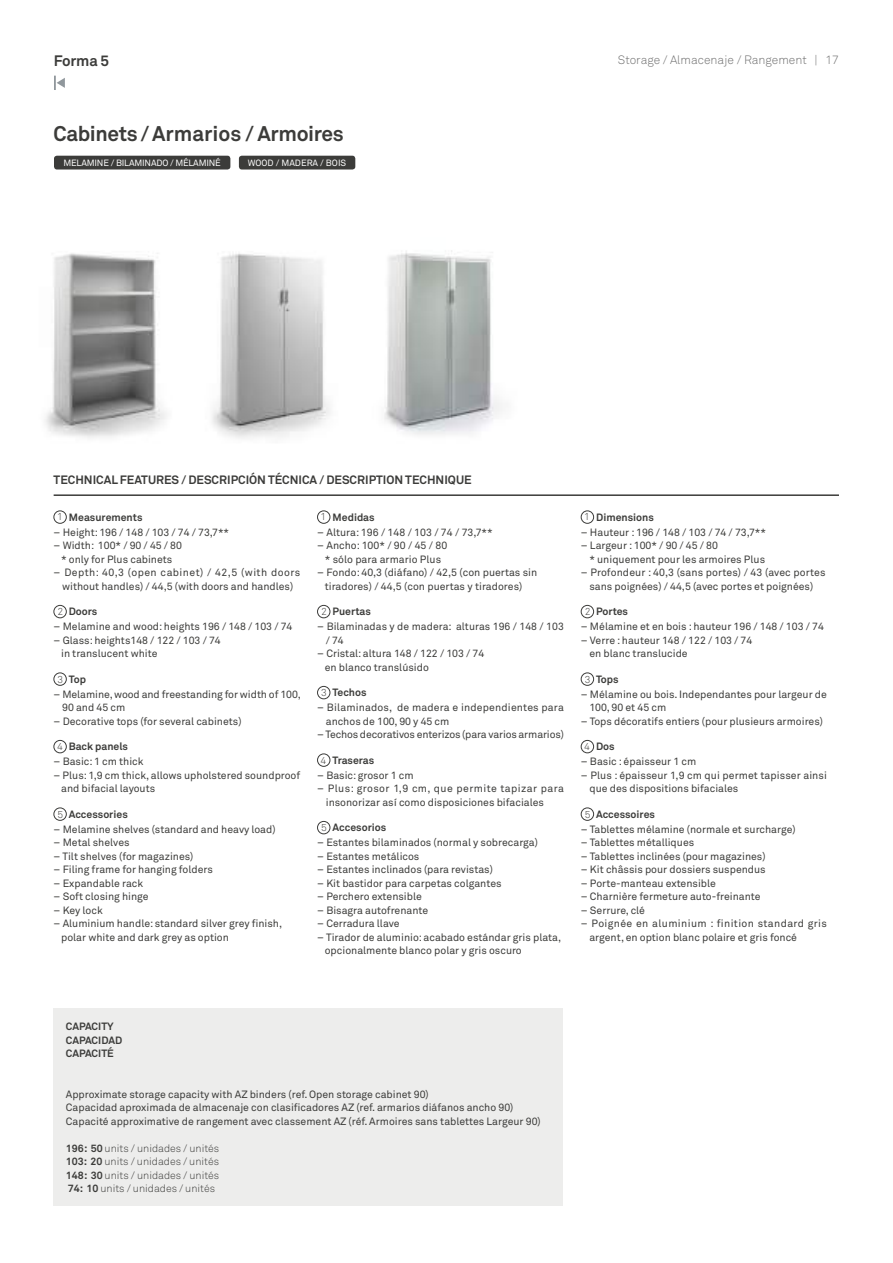
<style>
.page{position:relative;width:893px;height:1263px;background:#fff}
.page>*{position:absolute;margin:0;border:0;box-sizing:border-box;transform-origin:0 0}
.t1{font:700 21px "Akkurat";letter-spacing:-.02em;color:#3c3c3a}
.t2{font:700 15px "Akkurat";letter-spacing:-.02em;color:#3c3c3a}
.t3{font:700 12px "Akkurat";color:#3c3c3a}
.t4{font:300 12px "Akkurat";color:#6e6e6e}
.t5{font:10.5px/13.5px "Akkurat";color:#3c3c3a}
.t6{font:700 10.5px/13.5px "Akkurat";color:#3c3c3a}
.t7{font:300 10.5px/13.5px "Akkurat";color:#3c3c3a;text-align:justify}
.t8{font:10.5px/13.5px "Akkurat";letter-spacing:.02em;color:#3c3c3a}
.t9{font:9px "Akkurat";letter-spacing:-.02em;color:#fff}
.t10{font:9px "Akkurat";color:#fff}
.s1{font-weight:300;font-size:10.05px}
.s2{font-weight:700}
</style>
<div class="page">
<div style="left:53px;top:1008px;width:510px;height:197px;background:#ededec"></div>
<hr style="left:54px;top:494px;width:785px;height:2px;background:#3c3c3a">
<div style="left:317px;top:511px;width:13px;height:12px;border:1px solid #3c3c3a;border-radius:50%"></div>
<div style="left:317px;top:605px;width:13px;height:13px;border:1px solid #3c3c3a;border-radius:50%"></div>
<div style="left:317px;top:686px;width:13px;height:13px;border:1px solid #3c3c3a;border-radius:50%"></div>
<div style="left:317px;top:754px;width:13px;height:12px;border:1px solid #3c3c3a;border-radius:50%"></div>
<div style="left:317px;top:821px;width:13px;height:13px;border:1px solid #3c3c3a;border-radius:50%"></div>
<div style="left:581px;top:511px;width:13px;height:12px;border:1px solid #3c3c3a;border-radius:50%"></div>
<div style="left:581px;top:605px;width:13px;height:13px;border:1px solid #3c3c3a;border-radius:50%"></div>
<div style="left:581px;top:673px;width:13px;height:12px;border:1px solid #3c3c3a;border-radius:50%"></div>
<div style="left:581px;top:740px;width:13px;height:13px;border:1px solid #3c3c3a;border-radius:50%"></div>
<div style="left:581px;top:808px;width:13px;height:12px;border:1px solid #3c3c3a;border-radius:50%"></div>
<div style="left:54px;top:511px;width:13px;height:12px;border:1px solid #3c3c3a;border-radius:50%"></div>
<div style="left:54px;top:605px;width:13px;height:13px;border:1px solid #3c3c3a;border-radius:50%"></div>
<div style="left:54px;top:673px;width:13px;height:12px;border:1px solid #3c3c3a;border-radius:50%"></div>
<div style="left:54px;top:740px;width:13px;height:13px;border:1px solid #3c3c3a;border-radius:50%"></div>
<div style="left:54px;top:808px;width:13px;height:12px;border:1px solid #3c3c3a;border-radius:50%"></div>
<img style="left:45px;top:253px;width:122px;height:185px">
<img style="left:212px;top:253px;width:118px;height:186px">
<img style="left:384px;top:250px;width:118px;height:185px">
<div style="left:54px;top:156px;width:176px;height:13px;background:#3c3c3a;border-radius:3px"></div>
<div style="left:239px;top:156px;width:116px;height:13px;background:#3c3c3a;border-radius:3px"></div>
<svg style="left:54px;top:76px;width:11px;height:14px"></svg>
<h2 class="t2" style="left:54px;top:51px;width:57px">Forma 5</h2>
<h1 class="t1" style="left:54px;top:120px;width:292px">Cabinets / Armarios / Armoires</h1>
<p class="t9" style="left:63px;top:157px;width:159px">MELAMINE / BILAMINADO / MÉLAMINÉ</p>
<p class="t10" style="left:248px;top:157px;width:100px">WOOD / MADERA / BOIS</p>
<p class="t4" style="left:618px;top:52px;width:223px">Storage / Almacenaje / Rangement | 17</p>
<p class="t3" style="left:54px;top:472px;width:420px">TECHNICAL FEATURES / DESCRIPCIÓN TÉCNICA / DESCRIPTION TECHNIQUE</p>
<p class="t6" style="left:57px;top:510px;width:87px"><span class="s1">1</span> Measurements</p>
<p class="t5" style="left:54px;top:525px;width:177px">– Height: 196 / 148 / 103 / 74 / 73,7**</p>
<p class="t5" style="left:54px;top:538px;width:130px;text-align:center">– Width: 100* / 90 / 45 / 80 * only for Plus cabinets</p>
<p class="t5" style="left:54px;top:565px;width:248px;text-align:center">– Depth: 40,3 (open cabinet) / 42,5 (with doors without handles) / 44,5 (with doors and handles)</p>
<p class="t6" style="left:57px;top:604px;width:42px"><span class="s1">2</span> Doors</p>
<p class="t5" style="left:54px;top:619px;width:240px">– Melamine and wood: heights 196 / 148 / 103 / 74</p>
<p class="t5" style="left:61px;top:633px;width:161px;text-indent:-7px">– Glass: heights148 / 122 / 103 / 74 in translucent white</p>
<p class="t6" style="left:58px;top:672px;width:30px"><span class="s1">3</span> Top</p>
<p class="t5" style="left:62px;top:687px;width:240px;text-indent:-9px">– Melamine, wood and freestanding for width of 100,<br>90 and 45 cm</p>
<p class="t5" style="left:54px;top:714px;width:189px">– Decorative tops (for several cabinets)</p>
<p class="t6" style="left:57px;top:739px;width:73px"><span class="s1">4</span> Back panels</p>
<p class="t5" style="left:54px;top:754px;width:91px">– Basic: 1 cm thick</p>
<p class="t5" style="left:61px;top:768px;width:241px;text-indent:-7px">– Plus: 1,9 cm thick, allows upholstered soundproof and bifacial layouts</p>
<p class="t6" style="left:58px;top:807px;width:72px"><span class="s1">5</span> Accessories</p>
<p class="t5" style="left:54px;top:822px;width:223px">– Melamine shelves (standard and heavy load)</p>
<p class="t5" style="left:54px;top:835px;width:77px">– Metal shelves</p>
<p class="t5" style="left:54px;top:849px;width:141px">– Tilt shelves (for magazines)</p>
<p class="t5" style="left:54px;top:862px;width:161px">– Filing frame for hanging folders</p>
<p class="t5" style="left:54px;top:876px;width:91px">– Expandable rack</p>
<p class="t5" style="left:54px;top:889px;width:96px">– Soft closing hinge</p>
<p class="t5" style="left:54px;top:903px;width:51px">– Key lock</p>
<p class="t5" style="left:61px;top:916px;width:223px;text-indent:-7px">– Aluminium handle: standard silver grey finish, polar white and dark grey as option</p>
<p class="t6" style="left:321px;top:510px;width:56px"><span class="s1">1</span> Medidas</p>
<p class="t5" style="left:317px;top:525px;width:177px">– Altura: 196 / 148 / 103 / 74 / 73,7**</p>
<p class="t5" style="left:317px;top:538px;width:131px;text-align:center">– Ancho: 100* / 90 / 45 / 80 * sólo para armario Plus</p>
<p class="t5" style="left:325px;top:565px;width:214px;text-indent:-7px">– Fondo: 40,3 (diáfano) / 42,5 (con puertas sin tiradores) / 44,5 (con puertas y tiradores)</p>
<p class="t6" style="left:321px;top:604px;width:51px"><span class="s1">2</span> Puertas</p>
<p class="t5" style="left:326px;top:619px;width:239px;text-indent:-9px">– Bilaminadas y de madera: alturas 196 / 148 / 103 / 74</p>
<p class="t5" style="left:325px;top:646px;width:161px;text-indent:-7px">– Cristal: altura 148 / 122 / 103 / 74 en blanco translúsido</p>
<p class="t6" style="left:321px;top:685px;width:47px"><span class="s1">3</span> Techos</p>
<p class="t5" style="left:326px;top:700px;width:240px;text-indent:-9px">– Bilaminados, de madera e independientes para anchos de 100, 90 y 45 cm</p>
<p class="t5" style="left:317px;top:727px;width:248px">– Techos decorativos enterizos (para varios armarios)</p>
<p class="t6" style="left:321px;top:753px;width:55px"><span class="s1">4</span> Traseras</p>
<p class="t5" style="left:317px;top:768px;width:98px">– Basic: grosor 1 cm</p>
<p class="t5" style="left:326px;top:781px;width:240px;text-indent:-9px">– Plus: grosor 1,9 cm, que permite tapizar para insonorizar así como disposiciones bifaciales</p>
<p class="t6" style="left:321px;top:820px;width:67px"><span class="s1">5</span> Accesorios</p>
<p class="t5" style="left:317px;top:835px;width:222px">– Estantes bilaminados (normal y sobrecarga)</p>
<p class="t5" style="left:317px;top:849px;width:104px">– Estantes metálicos</p>
<p class="t5" style="left:317px;top:862px;width:177px">– Estantes inclinados (para revistas)</p>
<p class="t5" style="left:317px;top:876px;width:186px">– Kit bastidor para carpetas colgantes</p>
<p class="t5" style="left:317px;top:889px;width:106px">– Perchero extensible</p>
<p class="t5" style="left:317px;top:903px;width:113px">– Bisagra autofrenante</p>
<p class="t5" style="left:317px;top:916px;width:84px">– Cerradura llave</p>
<p class="t5" style="left:325px;top:930px;width:238px;text-indent:-7px">– Tirador de aluminio: acabado estándar gris plata, opcionalmente blanco polar y gris oscuro</p>
<p class="t6" style="left:584px;top:510px;width:71px"><span class="s1">1</span> Dimensions</p>
<p class="t5" style="left:581px;top:525px;width:187px">– Hauteur : 196 / 148 / 103 / 74 / 73,7**</p>
<p class="t5" style="left:589px;top:538px;width:177px;text-indent:-9px">– Largeur : 100* / 90 / 45 / 80<br>* uniquement pour les armoires Plus</p>
<p class="t5" style="left:581px;top:565px;width:246px;text-align:center">– Profondeur : 40,3 (sans portes) / 43 (avec portes sans poignées) / 44,5 (avec portes et poignées)</p>
<p class="t6" style="left:585px;top:604px;width:45px"><span class="s1">2</span> Portes</p>
<p class="t5" style="left:581px;top:619px;width:244px">– Mélamine et en bois : hauteur 196 / 148 / 103 / 74</p>
<p class="t5" style="left:589px;top:633px;width:164px;text-indent:-9px">– Verre : hauteur 148 / 122 / 103 / 74 en blanc translucide</p>
<p class="t6" style="left:585px;top:672px;width:35px"><span class="s1">3</span> Tops</p>
<p class="t5" style="left:589px;top:687px;width:239px;text-indent:-9px">– Mélamine ou bois. Independantes pour largeur de<br>100, 90 et 45 cm</p>
<p class="t5" style="left:581px;top:714px;width:244px">– Tops décoratifs entiers (pour plusieurs armoires)</p>
<p class="t6" style="left:584px;top:739px;width:32px"><span class="s1">4</span> Dos</p>
<p class="t5" style="left:581px;top:754px;width:117px">– Basic : épaisseur 1 cm</p>
<p class="t5" style="left:589px;top:768px;width:239px;text-indent:-9px">– Plus : épaisseur 1,9 cm qui permet tapisser ainsi que des dispositions bifaciales</p>
<p class="t6" style="left:585px;top:807px;width:72px"><span class="s1">5</span> Accessoires</p>
<p class="t5" style="left:581px;top:822px;width:216px">– Tablettes mélamine (normale et surcharge)</p>
<p class="t5" style="left:581px;top:835px;width:115px">– Tablettes métalliques</p>
<p class="t5" style="left:581px;top:849px;width:186px">– Tablettes inclinées (pour magazines)</p>
<p class="t5" style="left:581px;top:862px;width:186px">– Kit châssis pour dossiers suspendus</p>
<p class="t5" style="left:581px;top:876px;width:136px">– Porte-manteau extensible</p>
<p class="t5" style="left:581px;top:889px;width:181px">– Charnière fermeture auto-freinante</p>
<p class="t5" style="left:581px;top:903px;width:66px">– Serrure, clé</p>
<p class="t8" style="left:589px;top:916px;width:239px;text-indent:-9px">– Poignée en aluminium : finition standard gris argent, en option blanc polaire et gris foncé</p>
<p class="t6" style="left:66px;top:1020px;width:58px">CAPACITY<br>CAPACIDAD<br>CAPACITÉ</p>
<p class="t5" style="left:66px;top:1087px;width:476px">Approximate storage capacity with AZ binders (ref. Open storage cabinet 90)<br>Capacidad aproximada de almacenaje con clasificadores AZ (ref. armarios diáfanos ancho 90)<br>Capacité approximative de rangement avec classement AZ (réf. Armoires sans tablettes Largeur 90)</p>
<p class="t7" style="left:66px;top:1141px;width:155px"><span class="s2">196: 50</span> units / unidades / unités <span class="s2">103: 20</span> units / unidades / unités <span class="s2">148: 30</span> units / unidades / unités <span class="s2">74: 10</span> units / unidades / unités</p>
</div>
